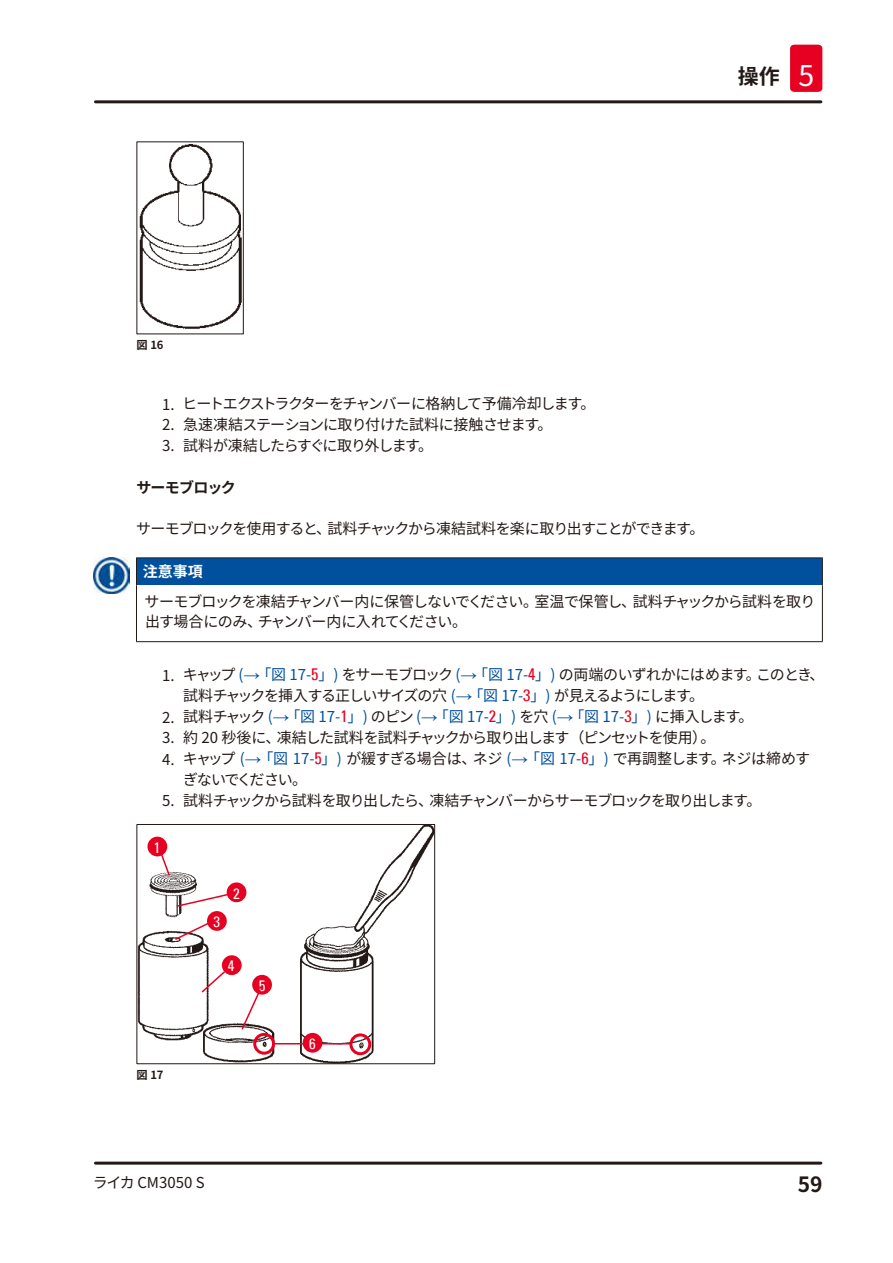
<style>
.page{position:relative;width:893px;height:1263px;background:#fff}
.page>*{position:absolute;margin:0;border:0;box-sizing:border-box;transform-origin:0 0}
.t1{font:700 21px "Source Han Sans JP";color:#231916}
.Source_of_danger{font:15px/19.8px "Source Han Sans JP";letter-spacing:-.065em;color:#231916}
.Source_of_danger-2{font:15px/20.9px "Source Han Sans JP";letter-spacing:-.045em;color:#231916}
.Source_of_danger-3{font:15px "Source Han Sans JP";letter-spacing:-.085em;color:#231916}
.t2{font:15px "Source Han Sans JP";letter-spacing:-.055em;color:#00509e}
.Description_text{font:15px "Source Han Sans JP";letter-spacing:-.075em;color:#231916}
.Source_of_danger-4{font:15px "Source Han Sans JP";color:#231916}
.Subheading{font:700 15px "Source Han Sans JP";letter-spacing:-.055em;color:#231916}
.t3{font:condensed 15px "Univers";color:#fff}
.Signalword__no_use_allowed{font:700 15px "Source Han Sans JP";color:#fff}
.t4{font:700 11.25px "Source Han Sans JP";color:#231916}
.s1{font-weight:400;font-size:28.5px;color:#fff}
.s2{color:#00509e}
.s3{font-family:"Arial";font-size:16.5px;color:#00509e}
.s4{font-family:"Univers";font-stretch:condensed;font-size:16.5px;color:#e60021}
.s5{color:#231916}
.s6{font-family:"Arial";font-size:16.5px}
</style>
<div class="page">
<hr style="left:95px;top:100px;width:726px;height:3px;background:#231916">
<hr style="left:95px;top:1161px;width:726px;height:3px;background:#231916">
<div style="left:790px;top:45px;width:32px;height:47px;background:#e60021;border-radius:4px"></div>
<img style="left:139px;top:144px;width:103px;height:185px">
<div style="left:136px;top:141px;width:108px;height:193px;border:1px solid #231916"></div>
<div style="left:136px;top:558px;width:686px;height:28px;background:#00509e"></div>
<hr style="left:136px;top:586px;width:1px;height:55px;background:#231916">
<hr style="left:822px;top:586px;width:1px;height:55px;background:#231916">
<hr style="left:136px;top:641px;width:687px;height:1px;background:#231916">
<hr style="left:136px;top:557px;width:687px;height:1px;background:#231916">
<svg style="left:136px;top:558px;width:1px;height:28px"></svg>
<svg style="left:822px;top:558px;width:1px;height:28px"></svg>
<img style="left:94px;top:558px;width:35px;height:35px">
<img style="left:138px;top:826px;width:295px;height:236px">
<div style="left:147px;top:837px;width:20px;height:19px;background:#e60021;border-radius:50%"></div>
<div style="left:252px;top:975px;width:20px;height:19px;background:#e60021;border-radius:50%"></div>
<div style="left:207px;top:911px;width:20px;height:20px;background:#e60021;border-radius:50%"></div>
<div style="left:227px;top:882px;width:19px;height:20px;background:#e60021;border-radius:50%"></div>
<div style="left:303px;top:1033px;width:19px;height:20px;background:#e60021;border-radius:50%"></div>
<div style="left:222px;top:955px;width:20px;height:20px;background:#e60021;border-radius:50%"></div>
<svg style="left:159px;top:851px;width:12px;height:26px"></svg>
<svg style="left:176px;top:892px;width:54px;height:16px"></svg>
<svg style="left:174px;top:921px;width:37px;height:20px"></svg>
<svg style="left:240px;top:988px;width:22px;height:43px"></svg>
<svg style="left:200px;top:970px;width:26px;height:24px"></svg>
<div style="left:253px;top:1033px;width:22px;height:22px;border:3px solid #e60021;border-radius:50%"></div>
<div style="left:349px;top:1033px;width:22px;height:22px;border:3px solid #e60021;border-radius:50%"></div>
<hr style="left:274px;top:1043px;width:30px;height:1px;background:#e60021">
<svg style="left:322px;top:1043px;width:28px;height:1px"></svg>
<div style="left:136px;top:824px;width:299px;height:240px;border:1px solid #231916"></div>
<p class="t4" style="left:137px;top:339px;width:29px">図 16</p>
<h1 class="t1" style="left:738px;top:64px;width:78px">操作 <span class="s1">5</span></h1>
<p class="Source_of_danger-3" style="left:162px;top:395px;width:435px">1. ヒートエクストラクターをチャンバーに格納して予備冷却します。</p>
<p class="Source_of_danger-2" style="left:162px;top:415px;width:392px">2. 急速凍結ステーションに取り付けた試料に接触させます。</p>
<p class="Source_of_danger-3" style="left:162px;top:437px;width:273px">3. 試料が凍結したらすぐに取り外します。</p>
<p class="Subheading" style="left:136px;top:479px;width:101px">サーモブロック</p>
<p class="Description_text" style="left:136px;top:520px;width:570px">サーモブロックを使用すると、試料チャックから凍結試料を楽に取り出すことができます。</p>
<p class="Signalword__no_use_allowed" style="left:143px;top:563px;width:62px">注意事項</p>
<p class="Source_of_danger" style="left:145px;top:592px;width:672px">サーモブロックを凍結チャンバー内に保管しないでください。室温で保管し、試料チャックから試料を取り出す場合にのみ、チャンバー内に入れてください。</p>
<p class="Source_of_danger" style="left:183px;top:665px;width:643px;line-height:20.9px;text-indent:-21px">1. キャップ <span class="s2">(</span><span class="s3">→</span><span class="s2">「図 17‑</span><span class="s4">5</span><span class="s2">」)</span> をサーモブロック <span class="s2">(</span><span class="s3">→</span><span class="s2">「図 17‑</span><span class="s4">4</span><span class="s2">」)</span> の両端のいずれかにはめます。このとき、試料チャックを挿入する正しいサイズの穴 <span class="s2">(</span><span class="s3">→</span><span class="s2">「図 17‑</span><span class="s4">3</span><span class="s2">」)</span> が見えるようにします。</p>
<p class="t2" style="left:162px;top:708px;width:593px"><span class="s5">2. 試料チャック</span>(<span class="s6">→</span>「図 17‑<span class="s4">1</span>」) <span class="s5">のピン</span> (<span class="s6">→</span>「図 17‑<span class="s4">2</span>」) <span class="s5">を穴</span> (<span class="s6">→</span>「図 17‑<span class="s4">3</span>」) <span class="s5">に挿入します。</span></p>
<p class="Source_of_danger" style="left:162px;top:728px;width:555px">3. 約 20 秒後に、凍結した試料を試料チャックから取り出します（ピンセットを使用）。</p>
<p class="Source_of_danger-2" style="left:183px;top:748px;width:629px;text-indent:-21px">4. キャップ <span class="s2">(</span><span class="s3">→</span><span class="s2">「図 17‑</span><span class="s4">5</span><span class="s2">」)</span> が緩すぎる場合は、ネジ <span class="s2">(</span><span class="s3">→</span><span class="s2">「図 17‑</span><span class="s4">6</span><span class="s2">」)</span> で再調整します。ネジは締めすぎないでください。</p>
<p class="Source_of_danger" style="left:162px;top:790px;width:601px">5. 試料チャックから試料を取り出したら、凍結チャンバーからサーモブロックを取り出します。</p>
<p class="t3" style="left:154px;top:838px;width:8px">1</p>
<p class="t4" style="left:137px;top:1068px;width:29px">図 17</p>
<p class="t3" style="left:214px;top:912px;width:8px">3</p>
<p class="t3" style="left:233px;top:884px;width:8px">2</p>
<p class="t3" style="left:228px;top:956px;width:8px">4</p>
<p class="t3" style="left:259px;top:976px;width:8px">5</p>
<p class="t3" style="left:309px;top:1034px;width:8px">6</p>
<p class="Source_of_danger-4" style="left:93px;top:1174px;width:113px">ライカ CM3050 S</p>
<h1 class="t1" style="left:798px;top:1172px;width:26px">59</h1>
</div>
